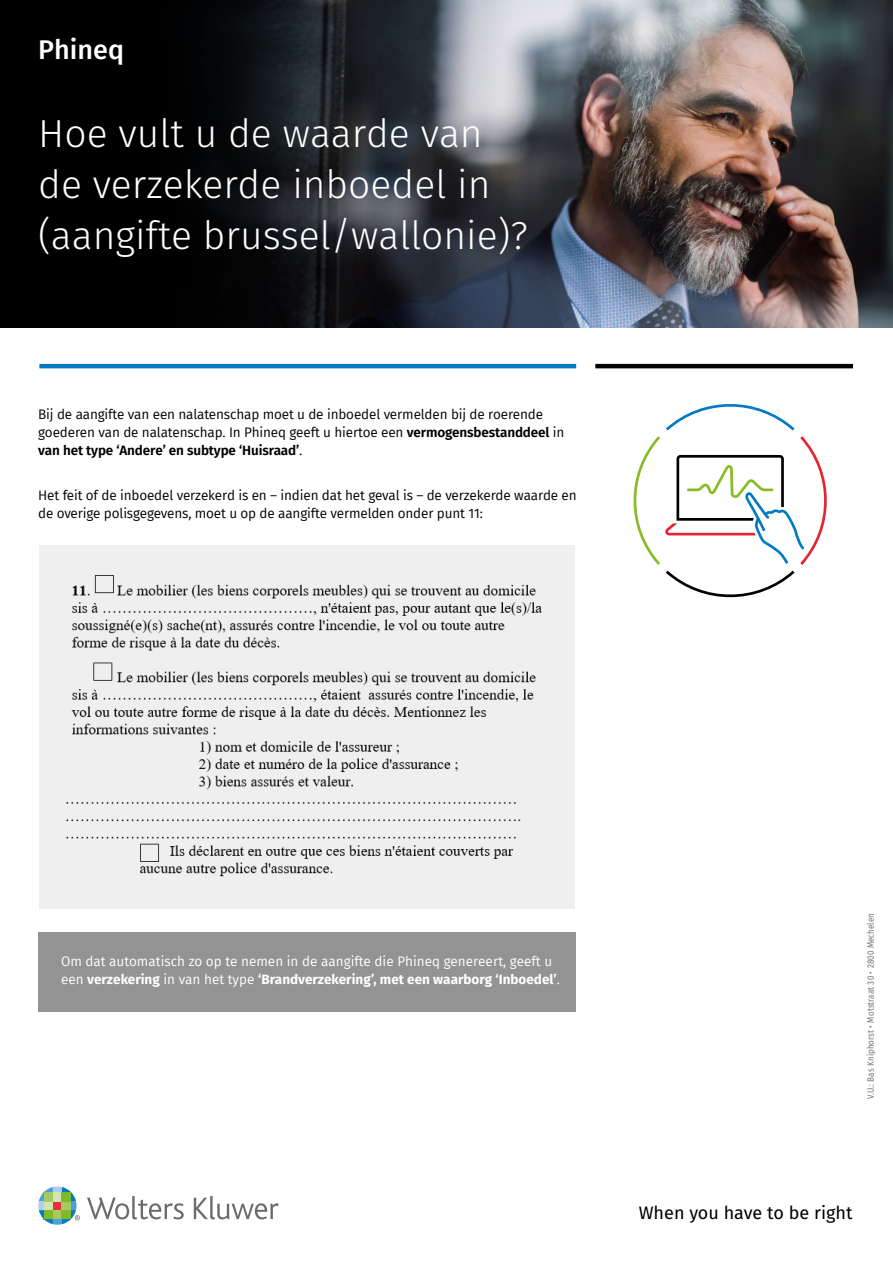
<style>
.page{position:relative;width:893px;height:1263px;background:#fff}
.page>*{position:absolute;margin:0;border:0;box-sizing:border-box;transform-origin:0 0}
.t1{font:300 39px/51px "Fira Sans";color:#fff}
.t2{font:500 27px "Fira Sans";color:#fff}
.t3{font:18px "Fira Sans";color:#000}
.t4{font:13.5px/18px "Fira Sans";letter-spacing:-.01em;color:#000}
.t5{font:13.5px/18px "Fira Sans";color:#fff}
.t6{font:9px "Fira Sans";letter-spacing:.01em;color:#6b6b6a;scale:.89 1}
.s1{font-weight:600}
.s2{font-weight:700}
</style>
<div class="page">
<img style="left:579px;top:0;width:314px;height:327px">
<svg style="left:0;top:0;width:579px;height:327px;background:#22252a"></svg>
<svg style="left:666px;top:404px;width:129px;height:26px"></svg>
<svg style="left:666px;top:571px;width:129px;height:27px"></svg>
<svg style="left:633px;top:436px;width:194px;height:129px"></svg>
<hr style="left:39px;top:364px;width:537px;height:4px;background:#007ac2">
<hr style="left:595px;top:364px;width:258px;height:4px;background:#000">
<svg style="left:87px;top:1196px;width:97px;height:23px"></svg>
<svg style="left:194px;top:1196px;width:85px;height:23px"></svg>
<svg style="left:38px;top:1186px;width:42px;height:39px"></svg>
<div style="left:39px;top:546px;width:536px;height:363px;background:#eeefee"></div>
<div style="left:38px;top:932px;width:538px;height:80px;background:#939393"></div>
<img style="left:66px;top:575px;width:476px;height:302px">
<h2 class="t2" style="left:38px;top:28px;width:87px">Phineq</h2>
<h1 class="t1" style="left:38px;top:108px;width:491px">Hoe vult u de waarde van de verzekerde inboedel in (aangifte brussel/wallonie)?</h1>
<p class="t4" style="left:38px;top:405px;width:528px">Bij de aangifte van een nalatenschap moet u de inboedel vermelden bij de roerende goederen van de nalatenschap. In Phineq geeft u hiertoe een <span class="s1">vermogensbestanddeel</span> in <span class="s1">van het type ‘Andere’ en subtype ‘Huisraad’</span>.</p>
<p class="t4" style="left:38px;top:486px;width:540px">Het feit of de inboedel verzekerd is en – indien dat het geval is – de verzekerde waarde en de overige polisgegevens, moet u op de aangifte vermelden onder punt 11:</p>
<p class="t5" style="left:61px;top:952px;width:500px">Om dat automatisch zo op te nemen in de aangifte die Phineq genereert, geeft u een <span class="s2">verzekering</span> in van het type <span class="s2">‘Brandverzekering’, met een waarborg ‘Inboedel’</span>.</p>
<p class="t6" style="left:864px;top:1099px;width:210px;rotate:-90deg">V.U.: Bas Kniphorst • Motstraat 30 • 2800 Mechelen</p>
<h3 class="t3" style="left:639px;top:1199px;width:215px">When you have to be right</h3>
</div>
